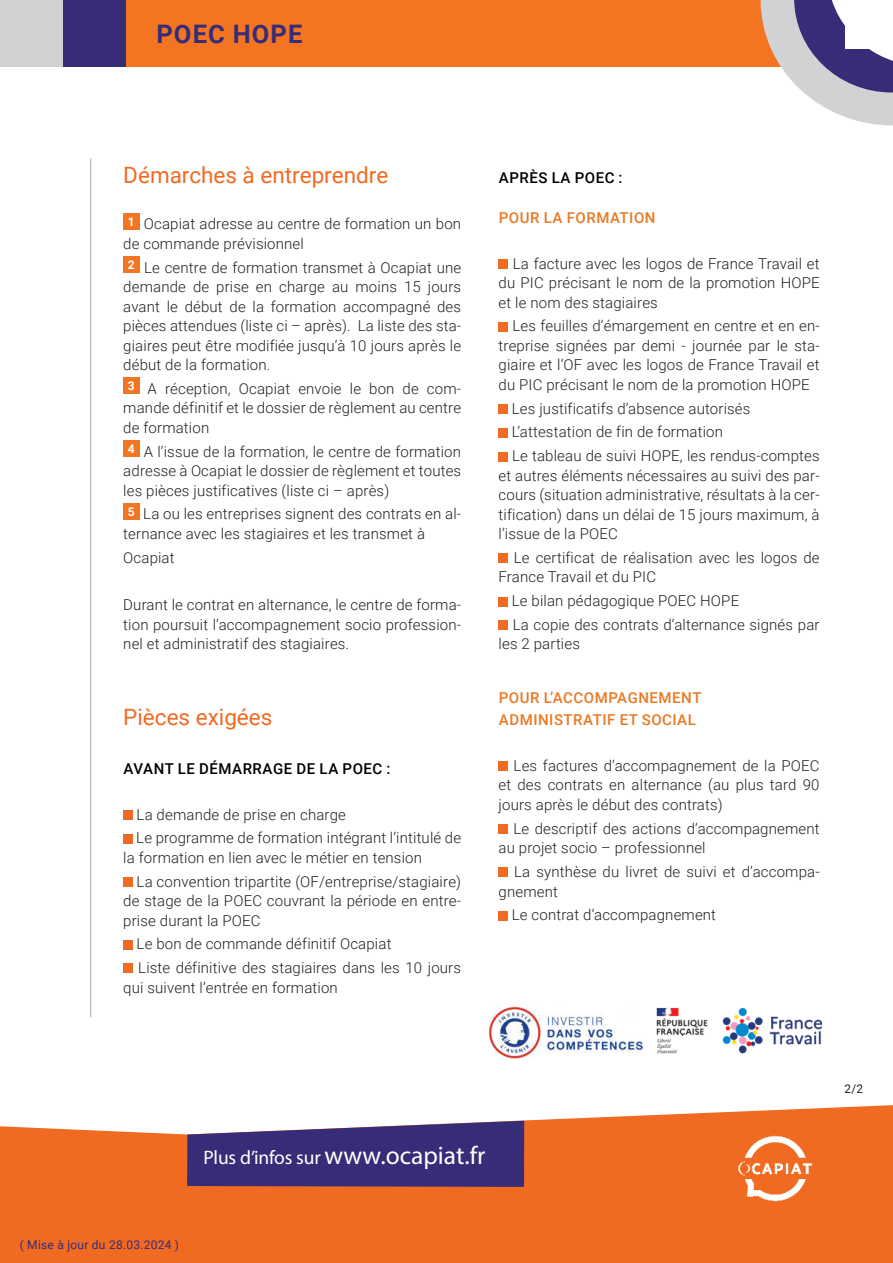
<style>
.page{position:relative;width:893px;height:1263px;background:#fff}
.page>*{position:absolute;margin:0;border:0;box-sizing:border-box;transform-origin:0 0}
.t1{font:700 25.5px "Roboto";letter-spacing:.045em;color:#362c77}
.t2{font:22.5px "Roboto";color:#f16a22}
.t3{font:19.5px "Myriad Pro";letter-spacing:-.01em;color:#fff}
.t4{font:300 15px/19.5px "Roboto";letter-spacing:.01em;color:#231f20}
.t5{font:500 15px/22.2px "Roboto";letter-spacing:.035em;color:#ea7924}
.t6{font:500 15px "Roboto";letter-spacing:.035em;color:#000}
.t7{font:12px "Roboto";letter-spacing:.02em;color:#362c77}
.t8{font:12px "Roboto";color:#231f20}
.s1{font-size:25.5px}
</style>
<div class="page">
<svg style="left:0;top:1105px;width:893px;height:158px;background:#f27b3c"></svg>
<img style="left:725px;top:1126px;width:109px;height:78px">
<svg style="left:187px;top:1121px;width:337px;height:66px;background:#4b4183"></svg>
<hr style="left:90px;top:158px;width:1px;height:859px;background:#a8a9ad">
<div style="left:123px;top:213px;width:16px;height:16px;background:#f47521"></div>
<div style="left:123px;top:256px;width:16px;height:16px;background:#f47521"></div>
<div style="left:123px;top:378px;width:16px;height:16px;background:#f47521"></div>
<div style="left:123px;top:440px;width:16px;height:16px;background:#f47521"></div>
<div style="left:123px;top:503px;width:16px;height:16px;background:#f47521"></div>
<div style="left:123px;top:810px;width:10px;height:10px;background:#f16a22"></div>
<div style="left:123px;top:834px;width:10px;height:10px;background:#f16a22"></div>
<div style="left:123px;top:877px;width:10px;height:10px;background:#f16a22"></div>
<div style="left:123px;top:940px;width:10px;height:9px;background:#f16a22"></div>
<div style="left:123px;top:964px;width:10px;height:9px;background:#f16a22"></div>
<div style="left:0;top:0;width:893px;height:66px;background:#f47521"></div>
<svg style="left:761px;top:0;width:132px;height:125px"></svg>
<div style="left:845px;top:0;width:48px;height:48px;background:#fff"></div>
<div style="left:0;top:0;width:125px;height:66px;background:#362c77"></div>
<div style="left:0;top:0;width:63px;height:66px;background:#d1d2d4"></div>
<div style="left:499px;top:259px;width:9px;height:10px;background:#f16a22"></div>
<div style="left:499px;top:322px;width:9px;height:9px;background:#f16a22"></div>
<div style="left:499px;top:404px;width:9px;height:10px;background:#f16a22"></div>
<div style="left:499px;top:428px;width:9px;height:9px;background:#f16a22"></div>
<div style="left:499px;top:452px;width:9px;height:9px;background:#f16a22"></div>
<div style="left:499px;top:554px;width:9px;height:9px;background:#f16a22"></div>
<div style="left:499px;top:597px;width:9px;height:9px;background:#f16a22"></div>
<div style="left:499px;top:621px;width:9px;height:9px;background:#f16a22"></div>
<div style="left:499px;top:762px;width:9px;height:9px;background:#f16a22"></div>
<div style="left:499px;top:824px;width:9px;height:10px;background:#f16a22"></div>
<div style="left:499px;top:868px;width:9px;height:9px;background:#f16a22"></div>
<div style="left:499px;top:911px;width:9px;height:9px;background:#f16a22"></div>
<img style="left:489px;top:1006px;width:155px;height:53px">
<img style="left:656px;top:1007px;width:167px;height:47px">
<h1 class="t1" style="left:156px;top:19px;width:148px">POEC HOPE</h1>
<h2 class="t2" style="left:123px;top:165px;width:267px">Démarches à entreprendre</h2>
<p class="t4" style="left:123px;top:215px;width:339px;text-indent:5px"><sup>1</sup> Ocapiat adresse au centre de formation un bon de commande prévisionnel</p>
<p class="t4" style="left:123px;top:258px;width:339px;text-align:justify;text-indent:5px"><sup>2</sup> Le centre de formation transmet à Ocapiat une demande de prise en charge au moins 15 jours avant le début de la formation accompagné des pièces attendues (liste ci – après). La liste des sta&shy;giaires peut être modifiée jusqu’à 10 jours après le début de la formation.</p>
<p class="t4" style="left:123px;top:380px;width:339px;text-align:justify;text-indent:5px"><sup>3</sup> A réception, Ocapiat envoie le bon de com&shy;mande définitif et le dossier de règlement au centre de formation</p>
<p class="t4" style="left:123px;top:442px;width:339px;text-align:justify;text-indent:5px"><sup>4</sup> A l’issue de la formation, le centre de formation adresse à Ocapiat le dossier de règlement et toutes les pièces justificatives (liste ci – après)</p>
<p class="t4" style="left:123px;top:505px;width:339px;text-indent:5px"><sup>5</sup> La ou les entreprises signent des contrats en al&shy;ternance avec les stagiaires et les transmet à</p>
<p class="t4" style="left:123px;top:548px;width:53px">Ocapiat</p>
<p class="t4" style="left:123px;top:596px;width:339px;text-align:justify">Durant le contrat en alternance, le centre de forma&shy;tion poursuit l’accompagnement socio profession&shy;nel et administratif des stagiaires.</p>
<h2 class="t2" style="left:123px;top:707px;width:151px">Pièces exigées</h2>
<p class="t6" style="left:124px;top:762px;width:268px">AVANT LE DÉMARRAGE DE LA POEC :</p>
<p class="t4" style="left:136px;top:803px;width:326px;line-height:23.7px">La demande de prise en charge<br>Le programme de formation intégrant l’intitulé de</p>
<p class="t4" style="left:137px;top:847px;width:326px;line-height:23.7px;text-indent:-13px">la formation en lien avec le métier en tension<br>La convention tripartite (OF/entreprise/stagiaire)</p>
<p class="t4" style="left:123px;top:892px;width:339px">de stage de la POEC couvrant la période en entre&shy;prise durant la POEC</p>
<p class="t4" style="left:137px;top:933px;width:326px;line-height:23.7px">Le bon de commande définitif Ocapiat<br>Liste définitive des stagiaires dans les 10 jours</p>
<p class="t4" style="left:123px;top:979px;width:216px">qui suivent l’entrée en formation</p>
<p class="t6" style="left:499px;top:171px;width:125px">APRÈS LA POEC :</p>
<p class="t5" style="left:499px;top:207px;width:158px">POUR LA FORMATION</p>
<p class="t4" style="left:499px;top:255px;width:323px;text-align:justify;text-indent:14px">La facture avec les logos de France Travail et du PIC précisant le nom de la promotion HOPE et le nom des stagiaires</p>
<p class="t4" style="left:499px;top:317px;width:323px;text-align:justify;text-indent:14px">Les feuilles d’émargement en centre et en en&shy;treprise signées par demi - journée par le sta&shy;giaire et l’OF avec les logos de France Travail et du PIC précisant le nom de la promotion HOPE</p>
<p class="t4" style="left:512px;top:398px;width:309px;line-height:23.7px">Les justificatifs d’absence autorisés<br>L’attestation de fin de formation<br>Le tableau de suivi HOPE, les rendus-comptes</p>
<p class="t4" style="left:499px;top:467px;width:323px;text-align:justify">et autres éléments nécessaires au suivi des par&shy;cours (situation administrative, résultats à la cer&shy;tification) dans un délai de 15 jours maximum, à l’issue de la POEC</p>
<p class="t4" style="left:499px;top:549px;width:322px;text-indent:15px">Le certificat de réalisation avec les logos de<br>France Travail et du PIC</p>
<p class="t4" style="left:512px;top:590px;width:309px;line-height:23.7px">Le bilan pédagogique POEC HOPE<br>La copie des contrats d’alternance signés par</p>
<p class="t4" style="left:499px;top:635px;width:83px">les 2 parties</p>
<p class="t5" style="left:499px;top:687px;width:204px">POUR L’ACCOMPAGNEMENT<br>ADMINISTRATIF ET SOCIAL</p>
<p class="t4" style="left:499px;top:757px;width:323px;text-align:justify;text-indent:15px">Les factures d’accompagnement de la POEC et des contrats en alternance (au plus tard 90 jours après le début des contrats)</p>
<p class="t4" style="left:499px;top:820px;width:323px;text-indent:15px">Le descriptif des actions d’accompagnement au projet socio – professionnel</p>
<p class="t4" style="left:499px;top:863px;width:323px;text-indent:16px">La synthèse du livret de suivi et d’accompa&shy;gnement</p>
<p class="t4" style="left:512px;top:906px;width:206px">Le contrat d’accompagnement</p>
<h3 class="t3" style="left:204px;top:1148px;width:283px">Plus d’infos sur <span class="s1">www.ocapiat.fr</span></h3>
<p class="t7" style="left:20px;top:1239px;width:161px">( Mise à jour du 28.03.2024 )</p>
<p class="t8" style="left:844px;top:1083px;width:20px">2/2</p>
</div>
